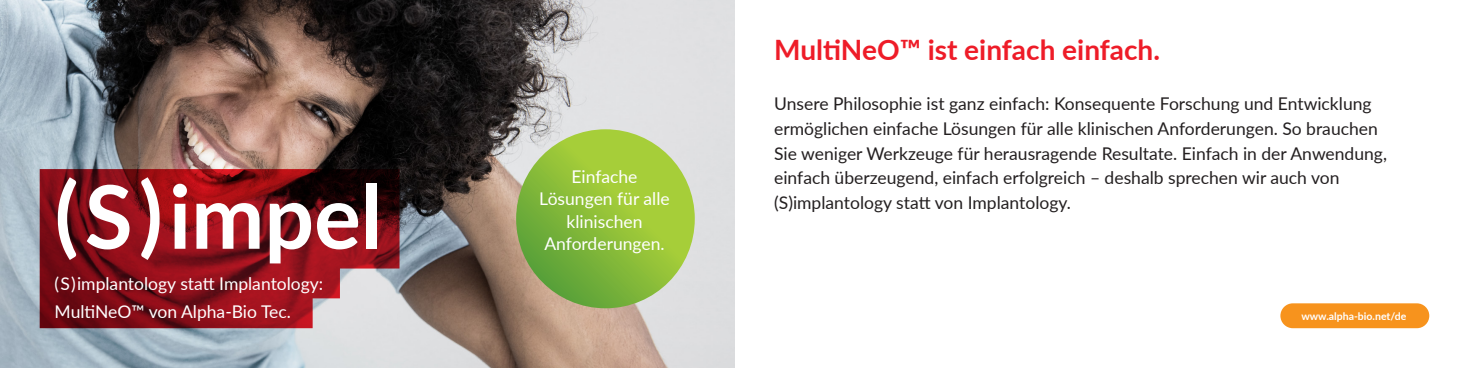
<style>
.page{position:relative;width:1469px;height:368px;background:#fff}
.page>*{position:absolute;margin:0;border:0;box-sizing:border-box;transform-origin:0 0}
.t1{font:700 87.5px "Lato";color:#fff}
.t2{font:700 28px "Lato";color:#ee1c28}
.t3{font:17.5px/24.8px "Lato";color:#231f20}
.t4{font:17.5px/22.4px "Lato";color:#fff;text-align:center}
.t5{font:700 10.5px "Lato";color:#fff}
</style>
<div class="page">
<img style="left:0;top:0;width:734px;height:367px">
<div style="left:1280px;top:303px;width:149px;height:24px;background:#f7931d;border-radius:12px"></div>
<svg style="left:516px;top:129px;width:178px;height:179px;background:#8dbf39"></svg>
<svg style="left:40px;top:169px;width:359px;height:158px;background:#851d25"></svg>
<h1 class="t1" style="left:55px;top:152px;width:329px">(S)impel</h1>
<p class="t4" style="left:55px;top:268px;width:270px;line-height:28px;text-align:left">(S)implantology statt Implantology:<br>MultiNeO™ von Alpha-Bio Tec.</p>
<p class="t4" style="left:539px;top:164px;width:132px">Einfache<br>Lösungen für alle klinischen</p>
<p class="t4" style="left:544px;top:231px;width:122px">Anforderungen.</p>
<h2 class="t2" style="left:774px;top:29px;width:387px">MultiNeO™ ist einfach einfach.</h2>
<p class="t3" style="left:774px;top:90px;width:614px">Unsere Philosophie ist ganz einfach: Konsequente Forschung und Entwicklung ermöglichen einfache Lösungen für alle klinischen Anforderungen. So brauchen Sie weniger Werkzeuge für herausragende Resultate. Einfach in der Anwendung, einfach überzeugend, einfach erfolgreich – deshalb sprechen wir auch von (S)implantology statt von Implantology.</p>
<p class="t5" style="left:1301px;top:307px;width:107px">www.alpha-bio.net/de</p>
</div>
